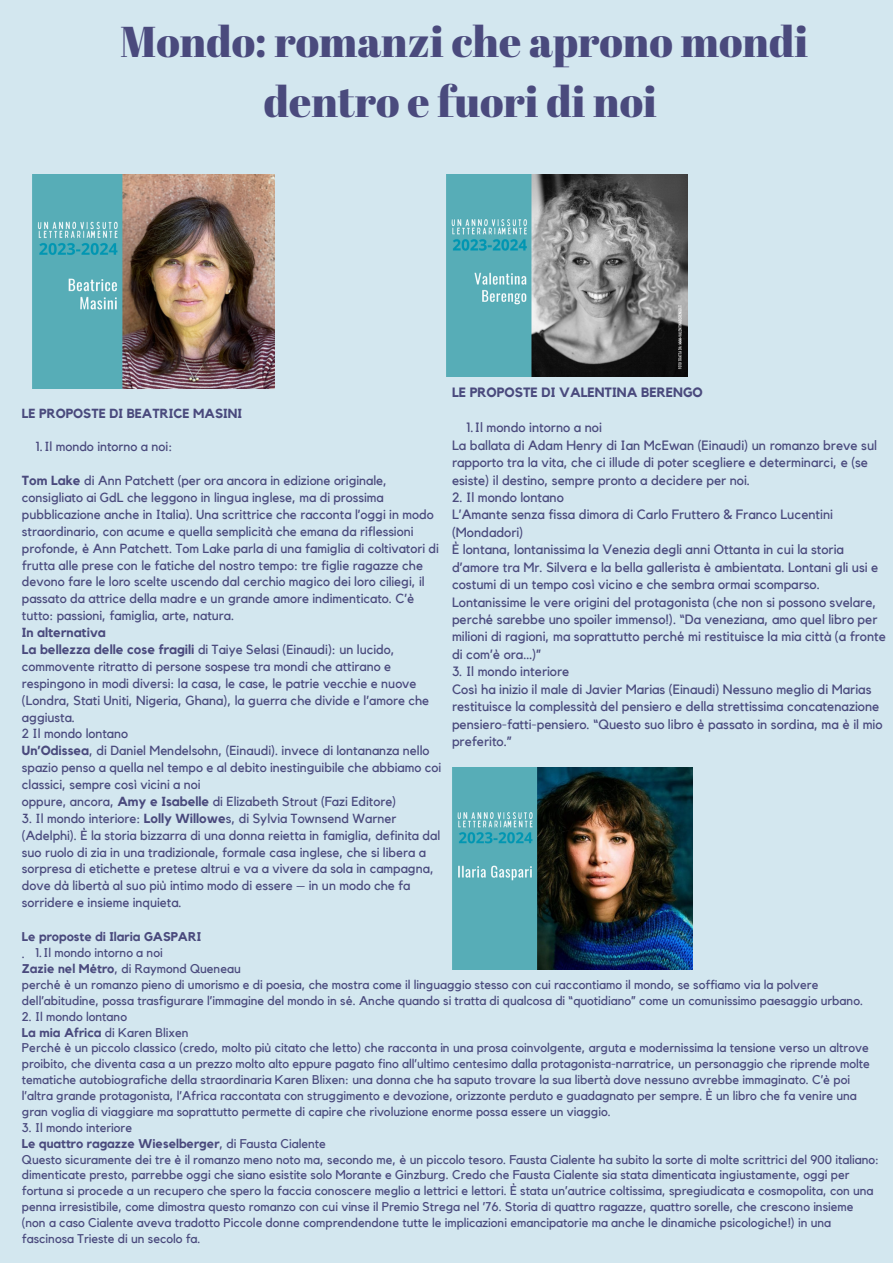
<style>
.page{position:relative;width:893px;height:1263px;background:#d3e7ef}
.page>*{position:absolute;margin:0;border:0;box-sizing:border-box;transform-origin:0 0}
.t1{font:43.12px/60.2px "Abril Fatface";color:#4a4a7d;text-align:center}
.t2{font:13.42px/17.4px "Kollektif";color:#4a4a7d}
.t3{font:700 13.42px "Kollektif";color:#4a4a7d}
.t4{font:13.12px/16.9px "Kollektif";color:#4a4a7d}
.t5{font:700 13.12px "Kollektif";color:#4a4a7d}
.t6{font:12.6px/15.9px "Kollektif";color:#4a4a7d}
.t7{font:700 12.6px "Kollektif";color:#4a4a7d}
.s1{font-weight:700}
.s2{font-weight:400}
</style>
<div class="page">
<img style="left:33px;top:174px;width:242px;height:214px">
<img style="left:452px;top:768px;width:241px;height:202px">
<img style="left:446px;top:174px;width:241px;height:202px">
<p class="t1" style="left:120px;top:11px;width:689px">Mondo: romanzi che aprono mondi dentro e fuori di noi</p>
<p class="t5" style="left:22px;top:407px;width:221px">LE PROPOSTE DI BEATRICE MASINI</p>
<p class="t4" style="left:36px;top:439px;width:138px">1.Il mondo intorno a noi:</p>
<p class="t4" style="left:22px;top:473px;width:418px"><span class="s1">Tom Lake</span> di Ann Patchett (per ora ancora in edizione originale, consigliato ai GdL che leggono in lingua inglese, ma di prossima pubblicazione anche in Italia). Una scrittrice che racconta l’oggi in modo straordinario, con acume e quella semplicità che emana da riflessioni profonde, è Ann Patchett. Tom Lake parla di una famiglia di coltivatori di frutta alle prese con le fatiche del nostro tempo: tre figlie ragazze che devono fare le loro scelte uscendo dal cerchio magico dei loro ciliegi, il passato da attrice della madre e un grande amore indimenticato. C’è tutto: passioni, famiglia, arte, natura.</p>
<p class="t5" style="left:22px;top:626px;width:85px">In alternativa</p>
<p class="t4" style="left:22px;top:641px;width:409px"><span class="s1">La bellezza delle cose fragili</span> di Taiye Selasi (Einaudi): un lucido, commovente ritratto di persone sospese tra mondi che attirano e respingono in modi diversi: la casa, le case, le patrie vecchie e nuove (Londra, Stati Uniti, Nigeria, Ghana), la guerra che divide e l’amore che aggiusta.</p>
<p class="t4" style="left:22px;top:726px;width:108px">2 Il mondo lontano</p>
<p class="t4" style="left:22px;top:743px;width:421px"><span class="s1">Un’Odissea</span>, di Daniel Mendelsohn, (Einaudi). invece di lontananza nello spazio penso a quella nel tempo e al debito inestinguibile che abbiamo coi classici, sempre così vicini a noi</p>
<p class="t4" style="left:22px;top:793px;width:376px">oppure, ancora, <span class="s1">Amy e Isabelle</span> di Elizabeth Strout (Fazi Editore)</p>
<p class="t4" style="left:22px;top:810px;width:420px">3. Il mondo interiore: <span class="s1">Lolly Willowe</span>s, di Sylvia Townsend Warner (Adelphi). È la storia bizzarra di una donna reietta in famiglia, definita dal suo ruolo di zia in una tradizionale, formale casa inglese, che si libera a sorpresa di etichette e pretese altrui e va a vivere da sola in campagna, dove dà libertà al suo più intimo modo di essere – in un modo che fa sorridere e insieme inquieta.</p>
<p class="t3" style="left:452px;top:386px;width:252px">LE PROPOSTE DI VALENTINA BERENGO</p>
<p class="t2" style="left:466px;top:419px;width:137px">1.Il mondo intorno a noi</p>
<p class="t2" style="left:452px;top:437px;width:426px">La ballata di Adam Henry di Ian McEwan (Einaudi) un romanzo breve sul rapporto tra la vita, che ci illude di poter scegliere e determinarci, e (se esiste) il destino, sempre pronto a decidere per noi.</p>
<p class="t2" style="left:452px;top:489px;width:113px">2. Il mondo lontano</p>
<p class="t2" style="left:452px;top:506px;width:382px">L’Amante senza fissa dimora di Carlo Fruttero &amp; Franco Lucentini (Mondadori)</p>
<p class="t2" style="left:452px;top:541px;width:435px">È lontana, lontanissima la Venezia degli anni Ottanta in cui la storia d’amore tra Mr. Silvera e la bella gallerista è ambientata. Lontani gli usi e costumi di un tempo così vicino e che sembra ormai scomparso.<br>Lontanissime le vere origini del protagonista (che non si possono svelare, perché sarebbe uno spoiler immenso!). “Da veneziana, amo quel libro per milioni di ragioni, ma soprattutto perché mi restituisce la mia città (a fronte di com’è ora…)”</p>
<p class="t2" style="left:452px;top:663px;width:119px">3. Il mondo interiore</p>
<p class="t2" style="left:452px;top:681px;width:432px">Così ha inizio il male di Javier Marias (Einaudi) Nessuno meglio di Marias restituisce la complessità del pensiero e della strettissima concatenazione pensiero-fatti-pensiero. “Questo suo libro è passato in sordina, ma è il mio preferito.”</p>
<p class="t7" style="left:22px;top:931px;width:181px">Le proposte di Ilaria GASPARI</p>
<p class="t6" style="left:22px;top:961px;width:220px"><span class="s1">Zazie nel Métro</span>, di Raymond Queneau</p>
<p class="t6" style="left:22px;top:977px;width:842px">perché è un romanzo pieno di umorismo e di poesia, che mostra come il linguaggio stesso con cui raccontiamo il mondo, se soffiamo via la polvere dell’abitudine, possa trasfigurare l’immagine del mondo in sé. Anche quando si tratta di qualcosa di “quotidiano” come un comunissimo paesaggio urbano.</p>
<p class="t6" style="left:22px;top:1009px;width:107px">2. Il mondo lontano</p>
<p class="t6" style="left:22px;top:1025px;width:168px"><span class="s1">La mia Africa</span> di Karen Blixen</p>
<p class="t6" style="left:22px;top:1040px;width:849px">Perché è un piccolo classico (credo, molto più citato che letto) che racconta in una prosa coinvolgente, arguta e modernissima la tensione verso un altrove proibito, che diventa casa a un prezzo molto alto eppure pagato fino all’ultimo centesimo dalla protagonista-narratrice, un personaggio che riprende molte tematiche autobiografiche della straordinaria Karen Blixen: una donna che ha saputo trovare la sua libertà dove nessuno avrebbe immaginato. C’è poi l’altra grande protagonista, l’Africa raccontata con struggimento e devozione, orizzonte perduto e guadagnato per sempre. È un libro che fa venire una gran voglia di viaggiare ma soprattutto permette di capire che rivoluzione enorme possa essere un viaggio.</p>
<p class="t6" style="left:22px;top:1120px;width:112px">3. Il mondo interiore</p>
<p class="t7" style="left:22px;top:1137px;width:305px">Le quattro ragazze Wieselberger<span class="s2">, di Fausta Cialente</span></p>
<p class="t6" style="left:22px;top:1152px;width:858px">Questo sicuramente dei tre è il romanzo meno noto ma, secondo me, è un piccolo tesoro. Fausta Cialente ha subito la sorte di molte scrittrici del 900 italiano: dimenticate presto, parrebbe oggi che siano esistite solo Morante e Ginzburg. Credo che Fausta Cialente sia stata dimenticata ingiustamente, oggi per fortuna si procede a un recupero che spero la faccia conoscere meglio a lettrici e lettori. È stata un’autrice coltissima, spregiudicata e cosmopolita, con una penna irresistibile, come dimostra questo romanzo con cui vinse il Premio Strega nel ’76. Storia di quattro ragazze, quattro sorelle, che crescono insieme (non a caso Cialente aveva tradotto Piccole donne comprendendone tutte le implicazioni emancipatorie ma anche le dinamiche psicologiche!) in una fascinosa Trieste di un secolo fa.</p>
<p class="t6" style="left:35px;top:945px;width:129px">1.Il mondo intorno a noi</p>
<p class="t4" style="left:22px;top:945px;width:5px">.</p>
</div>
